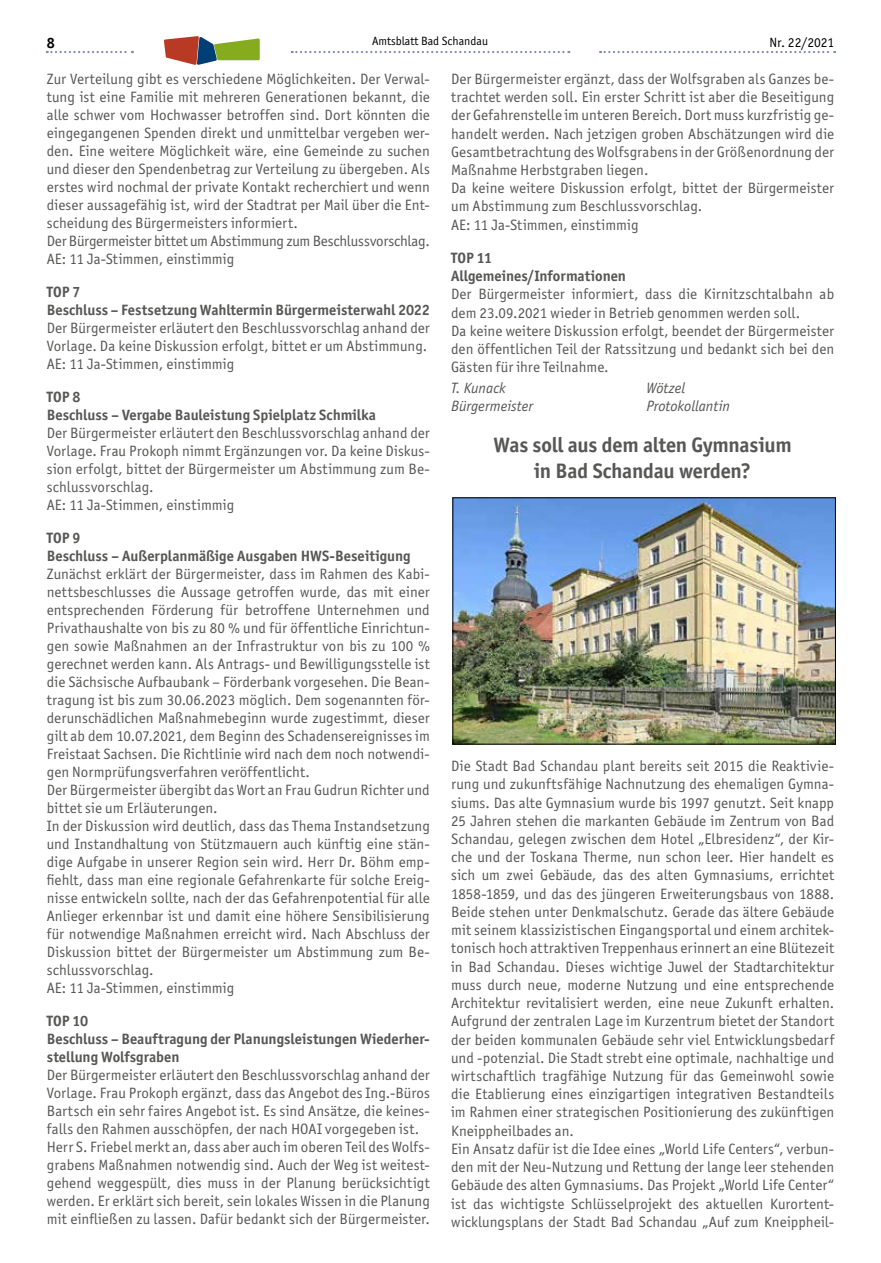
<style>
.page{position:relative;width:881px;height:1263px;background:#fff}
.page>*{position:absolute;margin:0;border:0;box-sizing:border-box;transform-origin:0 0}
.t1{font:700 21px/25.5px "Officina San ITC";letter-spacing:-.01em;color:#575756;text-align:center}
.t2{font:15px/18px "Officina San ITC";letter-spacing:.005em;color:#575756}
.t3{font:700 15px/18px "Officina San ITC";color:#575756}
.t4{font:italic 15px "Officina San ITC";color:#575756}
.t5{font:700 15px "Officina San ITC";color:#000}
.t6{font:13.5px "Officina San ITC";color:#000}
.t7{font:12px "Officina San ITC";color:#000}
</style>
<div class="page">
<svg style="left:291px;top:51px;width:278px;height:2px"></svg>
<svg style="left:47px;top:51px;width:86px;height:2px"></svg>
<svg style="left:600px;top:51px;width:234px;height:2px"></svg>
<svg style="left:164px;top:36px;width:95px;height:29px"></svg>
<img style="left:454px;top:499px;width:379px;height:243px">
<p class="t5" style="left:47px;top:34px;width:10px">8</p>
<p class="t7" style="left:372px;top:34px;width:117px">Amtsblatt Bad Schandau</p>
<p class="t6" style="left:769px;top:34px;width:66px">Nr. 22/2021</p>
<p class="t2" style="left:451px;top:70px;width:384px">Der Bürgermeister ergänzt, dass der Wolfsgraben als Ganzes be&shy;trachtet werden soll. Ein erster Schritt ist aber die Beseitigung der Gefahrenstelle im unteren Bereich. Dort muss kurzfristig ge&shy;handelt werden. Nach jetzigen groben Abschätzungen wird die Gesamtbetrachtung des Wolfsgrabens in der Größenordnung der Maßnahme Herbstgraben liegen.<br>Da keine weitere Diskussion erfolgt, bittet der Bürgermeister um Abstimmung zum Beschlussvorschlag.<br>AE: 11 Ja-Stimmen, einstimmig</p>
<p class="t3" style="left:451px;top:249px;width:176px">TOP 11<br>Allgemeines/Informationen</p>
<p class="t2" style="left:451px;top:285px;width:384px">Der Bürgermeister informiert, dass die Kirnitzschtalbahn ab dem 23.09.2021 wieder in Betrieb genommen werden soll.<br>Da keine weitere Diskussion erfolgt, beendet der Bürgermeister den öffentlichen Teil der Ratssitzung und bedankt sich bei den Gästen für ihre Teilnahme.</p>
<p class="t4" style="left:451px;top:380px;width:56px">T. Kunack</p>
<p class="t4" style="left:646px;top:380px;width:40px">Wötzel</p>
<p class="t4" style="left:451px;top:397px;width:83px">Bürgermeister</p>
<p class="t4" style="left:646px;top:397px;width:85px">Protokollantin</p>
<h1 class="t1" style="left:493px;top:432px;width:300px">Was soll aus dem alten Gymnasium in Bad Schandau werden?</h1>
<p class="t2" style="left:47px;top:70px;width:384px">Zur Verteilung gibt es verschiedene Möglichkeiten. Der Verwal&shy;tung ist eine Familie mit mehreren Generationen bekannt, die alle schwer vom Hochwasser betroffen sind. Dort könnten die eingegangenen Spenden direkt und unmittelbar vergeben wer&shy;den. Eine weitere Möglichkeit wäre, eine Gemeinde zu suchen und dieser den Spendenbetrag zur Verteilung zu übergeben. Als erstes wird nochmal der private Kontakt recherchiert und wenn dieser aussagefähig ist, wird der Stadtrat per Mail über die Ent&shy;scheidung des Bürgermeisters informiert.<br>Der Bürgermeister bittet um Abstimmung zum Beschlussvorschlag.<br>AE: 11 Ja-Stimmen, einstimmig</p>
<p class="t3" style="left:47px;top:283px;width:384px">TOP 7<br>Beschluss – Festsetzung Wahltermin Bürgermeisterwahl 2022</p>
<p class="t2" style="left:47px;top:319px;width:384px">Der Bürgermeister erläutert den Beschlussvorschlag anhand der<br>Vorlage. Da keine Diskussion erfolgt, bittet er um Abstimmung.<br>AE: 11 Ja-Stimmen, einstimmig</p>
<p class="t3" style="left:47px;top:388px;width:330px">TOP 8<br>Beschluss – Vergabe Bauleistung Spielplatz Schmilka</p>
<p class="t2" style="left:47px;top:424px;width:384px">Der Bürgermeister erläutert den Beschlussvorschlag anhand der Vorlage. Frau Prokoph nimmt Ergänzungen vor. Da keine Diskus&shy;sion erfolgt, bittet der Bürgermeister um Abstimmung zum Be&shy;schlussvorschlag.<br>AE: 11 Ja-Stimmen, einstimmig</p>
<p class="t3" style="left:47px;top:529px;width:365px">TOP 9<br>Beschluss – Außerplanmäßige Ausgaben HWS-Beseitigung</p>
<p class="t2" style="left:47px;top:565px;width:384px">Zunächst erklärt der Bürgermeister, dass im Rahmen des Kabi&shy;nettsbeschlusses die Aussage getroffen wurde, das mit einer entsprechenden Förderung für betroffene Unternehmen und Privathaushalte von bis zu 80 % und für öffentliche Einrichtun&shy;gen sowie Maßnahmen an der Infrastruktur von bis zu 100 % gerechnet werden kann. Als Antrags- und Bewilligungsstelle ist die Sächsische Aufbaubank – Förderbank vorgesehen. Die Bean&shy;tragung ist bis zum 30.06.2023 möglich. Dem sogenannten för&shy;derunschädlichen Maßnahmebeginn wurde zugestimmt, dieser gilt ab dem 10.07.2021, dem Beginn des Schadensereignisses im Freistaat Sachsen. Die Richtlinie wird nach dem noch notwendi&shy;gen Normprüfungsverfahren veröffentlicht.<br>Der Bürgermeister übergibt das Wort an Frau Gudrun Richter und bittet sie um Erläuterungen.<br>In der Diskussion wird deutlich, dass das Thema Instandsetzung und Instandhaltung von Stützmauern auch künftig eine stän&shy;dige Aufgabe in unserer Region sein wird. Herr Dr. Böhm emp&shy;fiehlt, dass man eine regionale Gefahrenkarte für solche Ereig&shy;nisse entwickeln sollte, nach der das Gefahrenpotential für alle Anlieger erkennbar ist und damit eine höhere Sensibilisierung für notwendige Maßnahmen erreicht wird. Nach Abschluss der Diskussion bittet der Bürgermeister um Abstimmung zum Be&shy;schlussvorschlag.<br>AE: 11 Ja-Stimmen, einstimmig</p>
<p class="t3" style="left:47px;top:1012px;width:384px">TOP 10<br>Beschluss – Beauftragung der Planungsleistungen Wiederher&shy;stellung Wolfsgraben</p>
<p class="t2" style="left:47px;top:1066px;width:384px">Der Bürgermeister erläutert den Beschlussvorschlag anhand der Vorlage. Frau Prokoph ergänzt, dass das Angebot des Ing.-Büros Bartsch ein sehr faires Angebot ist. Es sind Ansätze, die keines&shy;falls den Rahmen ausschöpfen, der nach HOAI vorgegeben ist.<br>Herr S. Friebel merkt an, dass aber auch im oberen Teil des Wolfs&shy;grabens Maßnahmen notwendig sind. Auch der Weg ist weitest&shy;gehend weggespült, dies muss in der Planung berücksichtigt werden. Er erklärt sich bereit, sein lokales Wissen in die Planung mit einfließen zu lassen. Dafür bedankt sich der Bürgermeister.</p>
<p class="t2" style="left:451px;top:757px;width:384px">Die Stadt Bad Schandau plant bereits seit 2015 die Reaktivie&shy;rung und zukunftsfähige Nachnutzung des ehemaligen Gymna&shy;siums. Das alte Gymnasium wurde bis 1997 genutzt. Seit knapp 25 Jahren stehen die markanten Gebäude im Zentrum von Bad Schandau, gelegen zwischen dem Hotel „Elbresidenz“, der Kir&shy;che und der Toskana Therme, nun schon leer. Hier handelt es sich um zwei Gebäude, das des alten Gymnasiums, errichtet 1858-1859, und das des jüngeren Erweiterungsbaus von 1888.<br>Beide stehen unter Denkmalschutz. Gerade das ältere Gebäude mit seinem klassizistischen Eingangsportal und einem architek&shy;tonisch hoch attraktiven Treppenhaus erinnert an eine Blütezeit in Bad Schandau. Dieses wichtige Juwel der Stadtarchitektur muss durch neue, moderne Nutzung und eine entsprechende Architektur revitalisiert werden, eine neue Zukunft erhalten.<br>Aufgrund der zentralen Lage im Kurzentrum bietet der Standort der beiden kommunalen Gebäude sehr viel Entwicklungsbedarf und -potenzial. Die Stadt strebt eine optimale, nachhaltige und wirtschaftlich tragfähige Nutzung für das Gemeinwohl sowie die Etablierung eines einzigartigen integrativen Bestandteils im Rahmen einer strategischen Positionierung des zukünftigen Kneippheilbades an.<br>Ein Ansatz dafür ist die Idee eines „World Life Centers“, verbun&shy;den mit der Neu-Nutzung und Rettung der lange leer stehenden Gebäude des alten Gymnasiums. Das Projekt „World Life Center“ ist das wichtigste Schlüsselprojekt des aktuellen Kurortent&shy;wicklungsplans der Stadt Bad Schandau „Auf zum Kneippheil-</p>
</div>
